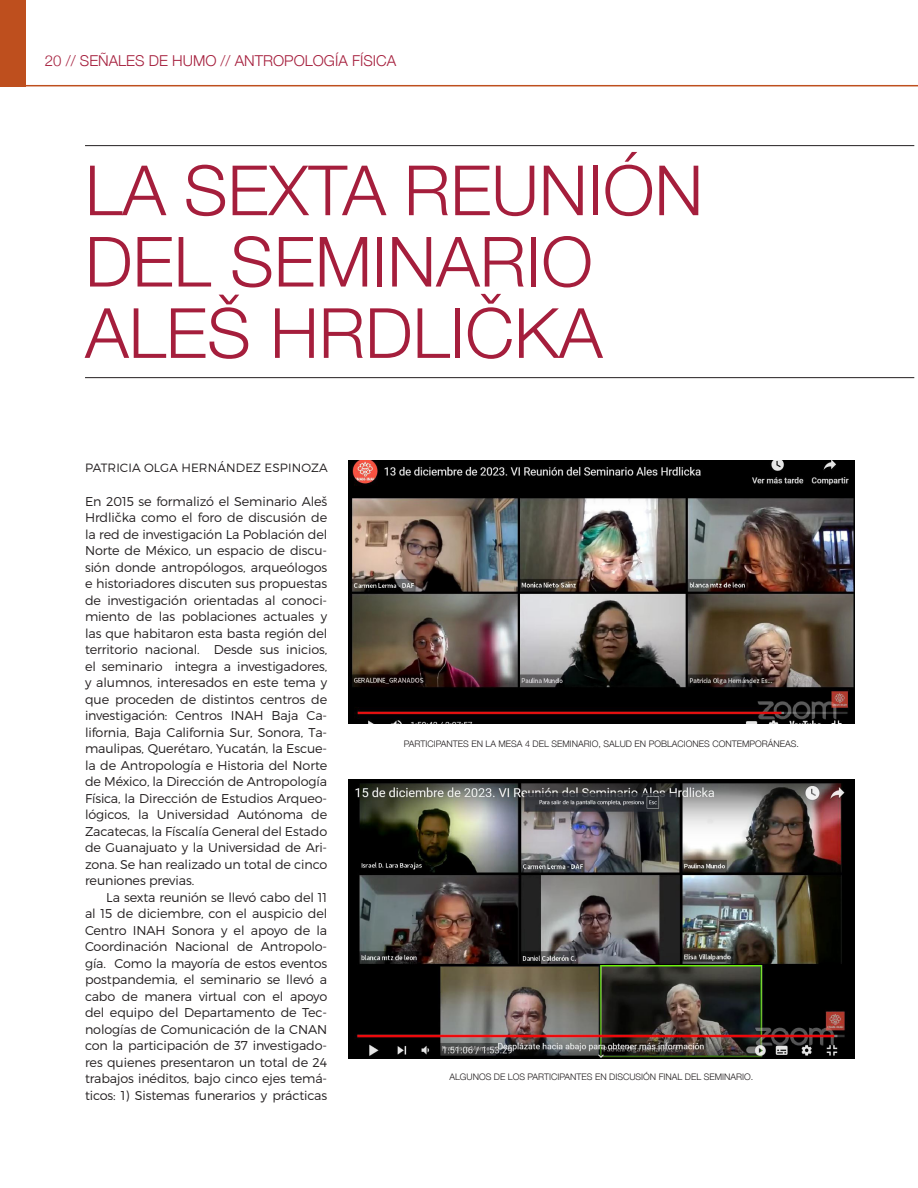
<style>
.page{position:relative;width:918px;height:1188px;background:#fff}
.page>*{position:absolute;margin:0;border:0;box-sizing:border-box;transform-origin:0 0}
.Título{font:69.3px "Helvetica Neue Light 2";color:#a51e3c}
.Título-2{font:300 69.3px "Helvetica Neue";color:#a51e3c}
.t1{font:15px "Helvetica Neue Light 2";color:#a51e3c}
.x_xmsonormal{font:300 12.75px/16.5px "Montserrat";letter-spacing:-.01em;color:#231f20;text-align:justify}
.t2{font:300 12px "Montserrat";letter-spacing:.01em;color:#231f20}
.Pie_de_foto{font:9px "Helvetica Neue Light 2";color:#231f20}
</style>
<div class="page">
<hr style="left:0;top:85px;width:918px;height:1px;background:#be4f1e">
<div style="left:0;top:0;width:26px;height:86px;background:#be4f1e"></div>
<hr style="left:85px;top:145px;width:829px;height:1px;background:#231f20">
<hr style="left:85px;top:377px;width:829px;height:1px;background:#231f20">
<img style="left:349px;top:460px;width:505px;height:264px">
<img style="left:349px;top:779px;width:505px;height:280px">
<p class="t1" style="left:45px;top:49px;width:353px">20 // SEÑALES DE HUMO // ANTROPOLOGÍA FÍSICA</p>
<p class="Título" style="left:85px;top:135px;width:620px">LA SEXTA REUNIÓN</p>
<p class="Título" style="left:85px;top:206px;width:509px">DEL SEMINARIO</p>
<p class="Título-2" style="left:85px;top:277px;width:519px">ALEŠ HRDLIČKA</p>
<p class="t2" style="left:85px;top:460px;width:244px">PATRICIA OLGA HERNÁNDEZ ESPINOZA</p>
<p class="x_xmsonormal" style="left:85px;top:493px;width:244px">En 2015 se formalizó el Seminario Aleš Hrdlička como el foro de discusión de la red de investigación La Población del Norte de México, un espacio de discu&shy;sión donde antropólogos, arqueólogos e historiadores discuten sus propuestas de investigación orientadas al conoci&shy;miento de las poblaciones actuales y las que habitaron esta basta región del territorio nacional. Desde sus inicios, el seminario integra a investigadores, y alumnos, interesados en este tema y que proceden de distintos centros de investigación: Centros INAH Baja Ca&shy;lifornia, Baja California Sur, Sonora, Ta&shy;maulipas, Querétaro, Yucatán, la Escue&shy;la de Antropología e Historia del Norte de México, la Dirección de Antropología Física, la Dirección de Estudios Arqueo&shy;lógicos, la Universidad Autónoma de Zacatecas, la Físcalía General del Estado de Guanajuato y la Universidad de Ari&shy;zona. Se han realizado un total de cinco reuniones previas.</p>
<p class="x_xmsonormal" style="left:85px;top:889px;width:244px;text-indent:21px">La sexta reunión se llevó cabo del 11 al 15 de diciembre, con el auspicio del Centro INAH Sonora y el apoyo de la Coordinación Nacional de Antropolo&shy;gía. Como la mayoría de estos eventos postpandemia, el seminario se llevó a cabo de manera virtual con el apoyo del equipo del Departamento de Tec&shy;nologías de Comunicación de la CNAN con la participación de 37 investigado&shy;res quienes presentaron un total de 24 trabajos inéditos, bajo cinco ejes temá&shy;ticos: 1) Sistemas funerarios y prácticas</p>
<p class="Pie_de_foto" style="left:404px;top:737px;width:397px">PARTICIPANTES EN LA MESA 4 DEL SEMINARIO, SALUD EN POBLACIONES CONTEMPORÁNEAS.</p>
<p class="Pie_de_foto" style="left:449px;top:1070px;width:306px">ALGUNOS DE LOS PARTICIPANTES EN DISCUSIÓN FINAL DEL SEMINARIO.</p>
</div>
